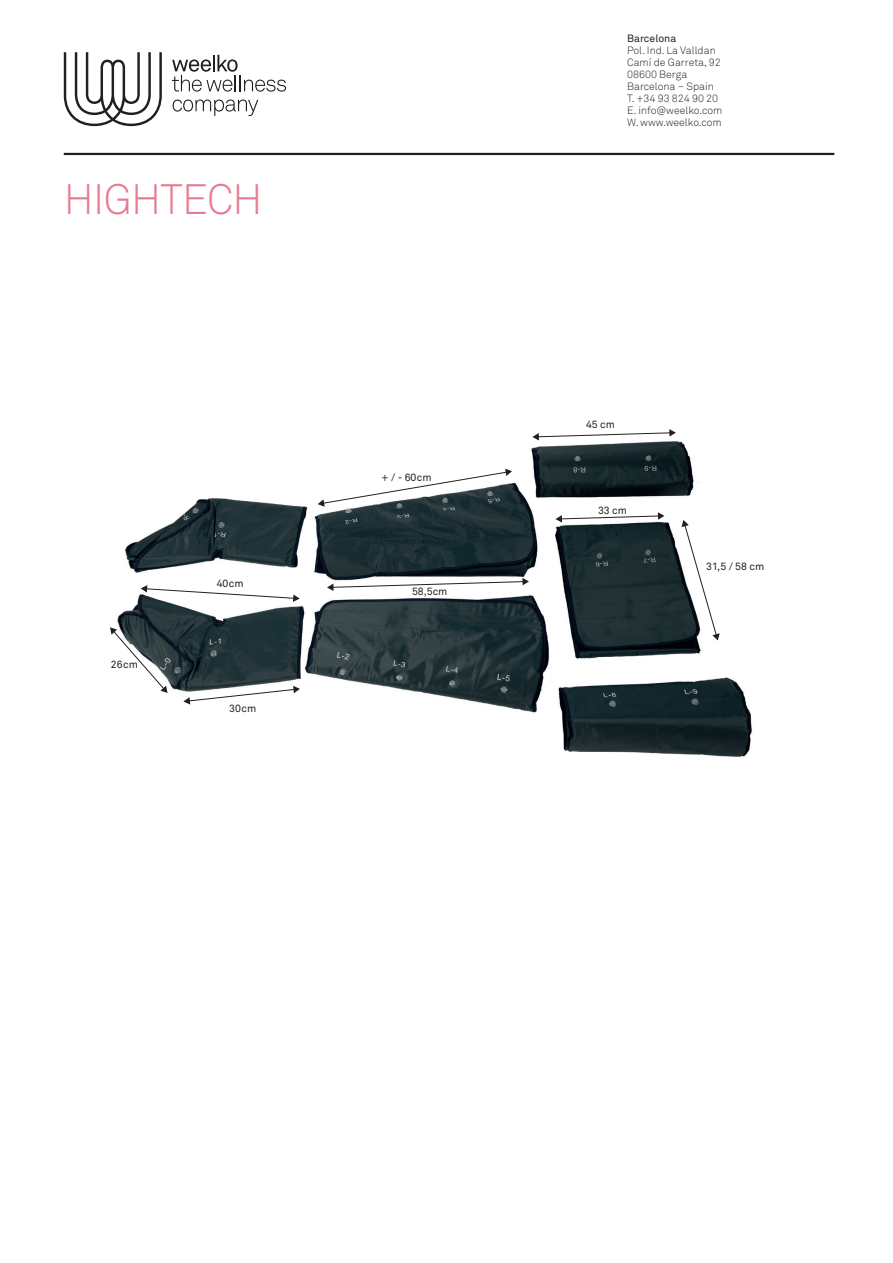
<style>
.page{position:relative;width:893px;height:1263px;background:#fff}
.page>*{position:absolute;margin:0;border:0;box-sizing:border-box;transform-origin:0 0}
.t1{font:300 42px "Akkurat";letter-spacing:-.02em;color:#e77a91}
.t2{font:300 10.5px/12px "Akkurat";color:#231f20}
.t3{font:10.5px "Akkurat";color:#231f20}
</style>
<div class="page">
<hr style="left:64px;top:153px;width:770px;height:2px;background:#231f20">
<svg style="left:173px;top:100px;width:85px;height:16px"></svg>
<svg style="left:172px;top:55px;width:114px;height:37px"></svg>
<svg style="left:64px;top:52px;width:98px;height:74px"></svg>
<img style="left:117px;top:440px;width:635px;height:317px">
<svg style="left:318px;top:469px;width:194px;height:38px"></svg>
<svg style="left:327px;top:578px;width:202px;height:13px"></svg>
<svg style="left:141px;top:585px;width:159px;height:17px"></svg>
<svg style="left:183px;top:686px;width:117px;height:18px"></svg>
<svg style="left:110px;top:627px;width:58px;height:66px"></svg>
<svg style="left:532px;top:429px;width:144px;height:11px"></svg>
<svg style="left:682px;top:520px;width:38px;height:120px"></svg>
<svg style="left:555px;top:512px;width:109px;height:11px"></svg>
<h1 class="t1" style="left:64px;top:175px;width:200px">HIGHTECH</h1>
<p class="t3" style="left:111px;top:658px;width:29px">26cm</p>
<p class="t3" style="left:217px;top:578px;width:29px">40cm</p>
<p class="t3" style="left:229px;top:702px;width:29px">30cm</p>
<p class="t3" style="left:382px;top:471px;width:52px">+ / - 60cm</p>
<p class="t3" style="left:412px;top:585px;width:37px">58,5cm</p>
<p class="t3" style="left:627px;top:32px;width:50px">Barcelona</p>
<p class="t2" style="left:627px;top:45px;width:97px">Pol. Ind. La Valldan<br>Camí de Garreta, 92<br>08600 Berga<br>Barcelona – Spain<br>T. +34 93 824 90 20<br>E. info@weelko.com<br>W. www.weelko.com</p>
<p class="t3" style="left:586px;top:418px;width:30px">45 cm</p>
<p class="t3" style="left:598px;top:505px;width:30px">33 cm</p>
<p class="t3" style="left:706px;top:560px;width:60px">31,5 / 58 cm</p>
</div>
